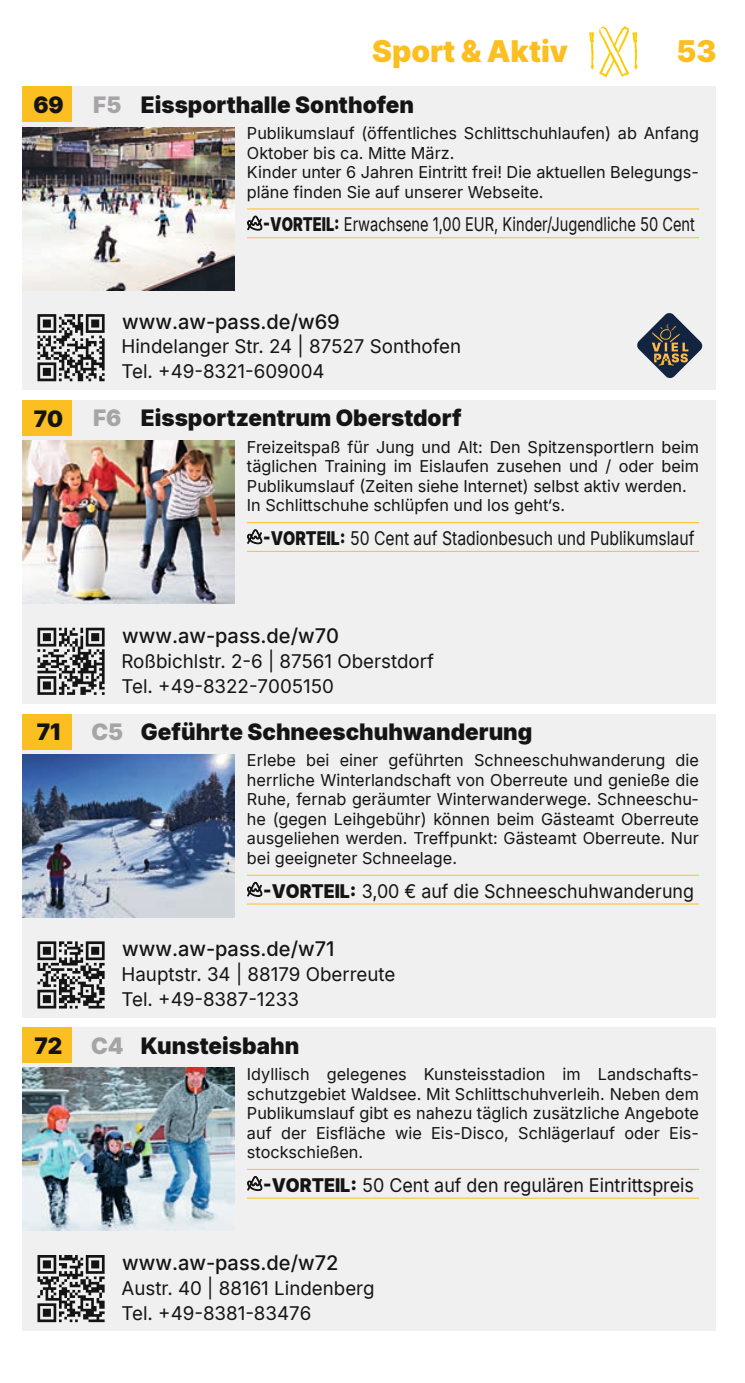
<style>
.page{position:relative;width:745px;height:1383px;background:#fff}
.page>*{position:absolute;margin:0;border:0;box-sizing:border-box;transform-origin:0 0}
.t1{font:30px "Inter";letter-spacing:-.005em;color:#fcbf21}
.t2{font:900 22.5px "Inter";color:#131413}
.t3{font:900 22.5px "Inter";color:#131413}
.t4{font:500 20px "Inter";color:#131413}
.t5{font:18.75px/25px "Inter";color:#131413}
.t6{font:18.75px "Inter";color:#131413;scale:.95 1}
.t7{font:18.75px "Inter";color:#131413;scale:.78 1}
.t8{font:18.75px "Inter";color:#131413;scale:.84 1}
.t9{font:16.25px/19.5px "Inter";color:#131413}
.s1{color:#a6a4a7}
.s2{font-weight:900}
</style>
<div class="page">
<svg style="left:589px;top:26px;width:49px;height:51px"></svg>
<div style="left:22px;top:87px;width:693px;height:303px;background:#f0f0f0"></div>
<div style="left:22px;top:87px;width:50px;height:35px;background:#fcbf21"></div>
<img style="left:22px;top:127px;width:213px;height:163px">
<svg style="left:637px;top:313px;width:66px;height:65px"></svg>
<hr style="left:247px;top:209px;width:452px;height:1px;background:#fcbf21">
<hr style="left:247px;top:237px;width:452px;height:1px;background:#fcbf21">
<svg style="left:247px;top:216px;width:16px;height:15px"></svg>
<svg style="left:37px;top:314px;width:68px;height:67px"></svg>
<div style="left:22px;top:400px;width:693px;height:304px;background:#f0f0f0"></div>
<div style="left:22px;top:400px;width:50px;height:36px;background:#fcbf21"></div>
<img style="left:22px;top:441px;width:213px;height:163px">
<hr style="left:247px;top:522px;width:452px;height:1px;background:#fcbf21">
<hr style="left:247px;top:551px;width:452px;height:1px;background:#fcbf21">
<svg style="left:247px;top:529px;width:16px;height:15px"></svg>
<svg style="left:37px;top:628px;width:68px;height:67px"></svg>
<div style="left:22px;top:714px;width:693px;height:303px;background:#f0f0f0"></div>
<div style="left:22px;top:714px;width:50px;height:35px;background:#fcbf21"></div>
<img style="left:22px;top:754px;width:213px;height:163px">
<hr style="left:247px;top:875px;width:452px;height:1px;background:#fcbf21">
<hr style="left:247px;top:903px;width:452px;height:1px;background:#fcbf21">
<svg style="left:247px;top:882px;width:16px;height:15px"></svg>
<svg style="left:37px;top:941px;width:68px;height:67px"></svg>
<div style="left:22px;top:1027px;width:693px;height:304px;background:#f0f0f0"></div>
<div style="left:22px;top:1027px;width:50px;height:36px;background:#fcbf21"></div>
<img style="left:22px;top:1068px;width:213px;height:163px">
<hr style="left:247px;top:1169px;width:452px;height:1px;background:#fcbf21">
<hr style="left:247px;top:1198px;width:452px;height:1px;background:#fcbf21">
<svg style="left:247px;top:1176px;width:16px;height:15px"></svg>
<svg style="left:37px;top:1255px;width:68px;height:67px"></svg>
<h2 class="t3" style="left:33px;top:88px;width:32px">69</h2>
<h1 class="t1" style="left:372px;top:29px;width:197px">Sport &amp; Aktiv</h1>
<h1 class="t1" style="left:677px;top:29px;width:42px">53</h1>
<h2 class="t2" style="left:93px;top:88px;width:322px"><span class="s1">F5</span> Eissporthalle Sonthofen</h2>
<p class="t9" style="left:247px;top:123px;width:454px">Publikumslauf (öffentliches Schlittschuhlaufen) ab Anfang Oktober bis ca. Mitte März.<br>Kinder unter 6 Jahren Eintritt frei! Die aktuellen Belegungs&shy;pläne finden Sie auf unserer Webseite.</p>
<p class="t7" style="left:263px;top:210px;width:555px"><span class="s2">-VORTEIL:</span> Erwachsene 1,00 EUR, Kinder/Jugendliche 50 Cent</p>
<h2 class="t3" style="left:34px;top:401px;width:31px">70</h2>
<p class="t4" style="left:122px;top:307px;width:219px">www.aw-pass.de/w69</p>
<p class="t5" style="left:122px;top:334px;width:341px">Hindelanger Str. 24 | 87527 Sonthofen<br>Tel. +49-8321-609004</p>
<h2 class="t2" style="left:93px;top:401px;width:370px"><span class="s1">F6</span> Eissportzentrum Oberstdorf</h2>
<p class="t9" style="left:247px;top:437px;width:454px">Freizeitspaß für Jung und Alt: Den Spitzensportlern beim täglichen Training im Eislaufen zusehen und / oder beim Publikumslauf (Zeiten siehe Internet) selbst aktiv werden.<br>In Schlittschuhe schlüpfen und los geht‘s.</p>
<p class="t8" style="left:263px;top:524px;width:515px"><span class="s2">-VORTEIL:</span> 50 Cent auf Stadionbesuch und Publikumslauf</p>
<h2 class="t3" style="left:37px;top:715px;width:25px">71</h2>
<h2 class="t3" style="left:35px;top:1028px;width:29px">72</h2>
<p class="t4" style="left:122px;top:620px;width:218px">www.aw-pass.de/w70</p>
<p class="t5" style="left:122px;top:648px;width:314px">Roßbichlstr. 2-6 | 87561 Oberstdorf<br>Tel. +49-8322-7005150</p>
<h2 class="t2" style="left:91px;top:715px;width:442px"><span class="s1">C5</span> Geführte Schneeschuhwanderung</h2>
<p class="t9" style="left:247px;top:750px;width:454px;text-align:justify">Erlebe bei einer geführten Schneeschuhwanderung die herrliche Winterlandschaft von Oberreute und genieße die Ruhe, fernab geräumter Winterwanderwege. Schneeschu&shy;he (gegen Leihgebühr) können beim Gästeamt Oberreute ausgeliehen werden. Treffpunkt: Gästeamt Oberreute. Nur bei geeigneter Schneelage.</p>
<p class="t6" style="left:263px;top:877px;width:455px"><span class="s2">-VORTEIL:</span> 3,00 € auf die Schneeschuhwanderung</p>
<p class="t4" style="left:122px;top:934px;width:214px">www.aw-pass.de/w71</p>
<p class="t5" style="left:122px;top:961px;width:275px">Hauptstr. 34 | 88179 Oberreute<br>Tel. +49-8387-1233</p>
<h2 class="t2" style="left:91px;top:1028px;width:210px"><span class="s1">C4</span> Kunsteisbahn</h2>
<p class="t9" style="left:247px;top:1064px;width:454px;text-align:justify">Idyllisch gelegenes Kunsteisstadion im Landschafts&shy;schutzgebiet Waldsee. Mit Schlittschuhverleih. Neben dem Publikumslauf gibt es nahezu täglich zusätzliche Angebote auf der Eisfläche wie Eis-Disco, Schlägerlauf oder Eis&shy;stockschießen.</p>
<p class="t6" style="left:263px;top:1171px;width:455px"><span class="s2">-VORTEIL:</span> 50 Cent auf den regulären Eintrittspreis</p>
<p class="t4" style="left:122px;top:1247px;width:218px">www.aw-pass.de/w72</p>
<p class="t5" style="left:122px;top:1275px;width:255px">Austr. 40 | 88161 Lindenberg<br>Tel. +49-8381-83476</p>
</div>
